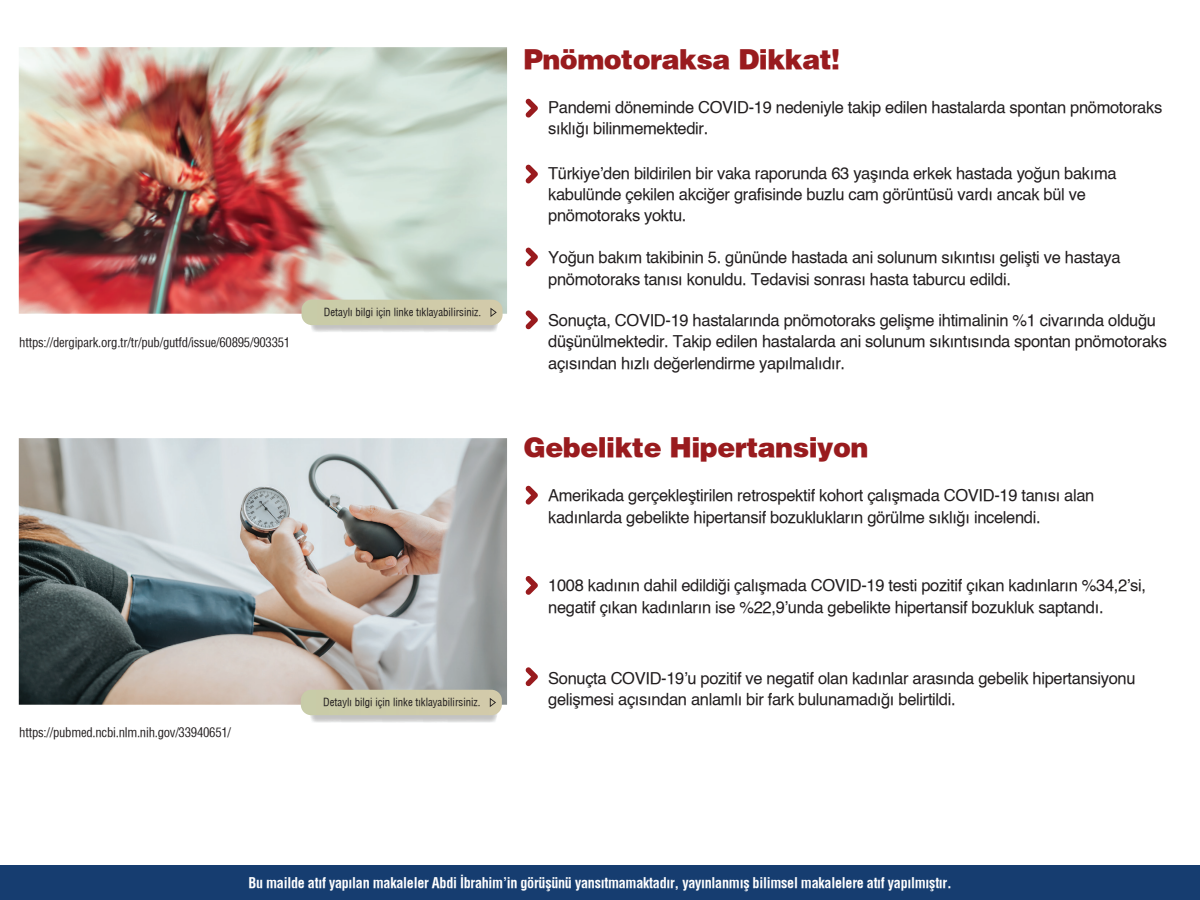
<style>
.page{position:relative;width:1200px;height:900px;background:#fff}
.page>*{position:absolute;margin:0;border:0;box-sizing:border-box;transform-origin:0 0}
.t1{font:27px "Helvetica X Black";letter-spacing:-.02em;color:#991b1e}
.t2{font:16.5px/21.5px "Helvetica X Book";letter-spacing:-.02em;color:#211d1e}
.t3{font:14.25px "Helvetica Condensed X Bold";letter-spacing:-.02em;color:#fff}
.t4{font:12.75px "Helvetica T Condenced";letter-spacing:-.02em;color:#211d1e}
.t5{font:10.8px "Helvetica Condensed X Book";color:#211d1e}
</style>
<div class="page">
<div style="left:0;top:866px;width:1200px;height:34px;background:#163d70"></div>
<img style="left:19px;top:47px;width:488px;height:267px">
<img style="left:311px;top:325px;width:187px;height:7px">
<div style="left:302px;top:300px;width:201px;height:25px;background:#cecba9"></div>
<svg style="left:525px;top:486px;width:13px;height:19px"></svg>
<svg style="left:525px;top:576px;width:13px;height:19px"></svg>
<svg style="left:525px;top:667px;width:13px;height:19px"></svg>
<svg style="left:525px;top:99px;width:13px;height:19px"></svg>
<svg style="left:525px;top:165px;width:13px;height:19px"></svg>
<svg style="left:525px;top:248px;width:13px;height:19px"></svg>
<svg style="left:525px;top:310px;width:13px;height:20px"></svg>
<img style="left:19px;top:438px;width:488px;height:267px">
<img style="left:310px;top:715px;width:187px;height:8px">
<div style="left:301px;top:690px;width:201px;height:25px;background:#cecba9"></div>
<p class="t4" style="left:19px;top:335px;width:273px">https://dergipark.org.tr/tr/pub/gutfd/issue/60895/903351</p>
<p class="t5" style="left:324px;top:305px;width:159px">Detaylı bilgi için linke tıklayabilirsiniz.</p>
<p class="t4" style="left:19px;top:725px;width:213px">https://pubmed.ncbi.nlm.nih.gov/33940651/</p>
<p class="t5" style="left:323px;top:696px;width:159px">Detaylı bilgi için linke tıklayabilirsiniz.</p>
<h1 class="t1" style="left:524px;top:42px;width:318px">Pnömotoraksa Dikkat!</h1>
<p class="t2" style="left:548px;top:97px;width:616px">Pandemi döneminde COVID-19 nedeniyle takip edilen hastalarda spontan pnömotoraks sıklığı bilinmemektedir.</p>
<p class="t2" style="left:548px;top:163px;width:570px">Türkiye’den bildirilen bir vaka raporunda 63 yaşında erkek hastada yoğun bakıma kabulünde çekilen akciğer grafisinde buzlu cam görüntüsü vardı ancak bül ve pnömotoraks yoktu.</p>
<p class="t2" style="left:548px;top:248px;width:574px">Yoğun bakım takibinin 5. gününde hastada ani solunum sıkıntısı gelişti ve hastaya pnömotoraks tanısı konuldu. Tedavisi sonrası hasta taburcu edildi.</p>
<p class="t2" style="left:548px;top:310px;width:620px">Sonuçta, COVID-19 hastalarında pnömotoraks gelişme ihtimalinin %1 civarında olduğu düşünülmektedir. Takip edilen hastalarda ani solunum sıkıntısında spontan pnömotoraks açısından hızlı değerlendirme yapılmalıdır.</p>
<h1 class="t1" style="left:524px;top:430px;width:347px">Gebelikte Hipertansiyon</h1>
<p class="t2" style="left:548px;top:486px;width:548px">Amerikada gerçekleştirilen retrospektif kohort çalışmada COVID-19 tanısı alan kadınlarda gebelikte hipertansif bozuklukların görülme sıklığı incelendi.</p>
<p class="t2" style="left:548px;top:576px;width:599px">1008 kadının dahil edildiği çalışmada COVID-19 testi pozitif çıkan kadınların %34,2’si, negatif çıkan kadınların ise %22,9’unda gebelikte hipertansif bozukluk saptandı.</p>
<p class="t2" style="left:548px;top:668px;width:589px">Sonuçta COVID-19’u pozitif ve negatif olan kadınlar arasında gebelik hipertansiyonu gelişmesi açısından anlamlı bir fark bulunamadığı belirtildi.</p>
<p class="t3" style="left:248px;top:874px;width:705px">Bu mailde atıf yapılan makaleler Abdi İbrahim’in görüşünü yansıtmamaktadır, yayınlanmış bilimsel makalelere atıf yapılmıştır.</p>
</div>
